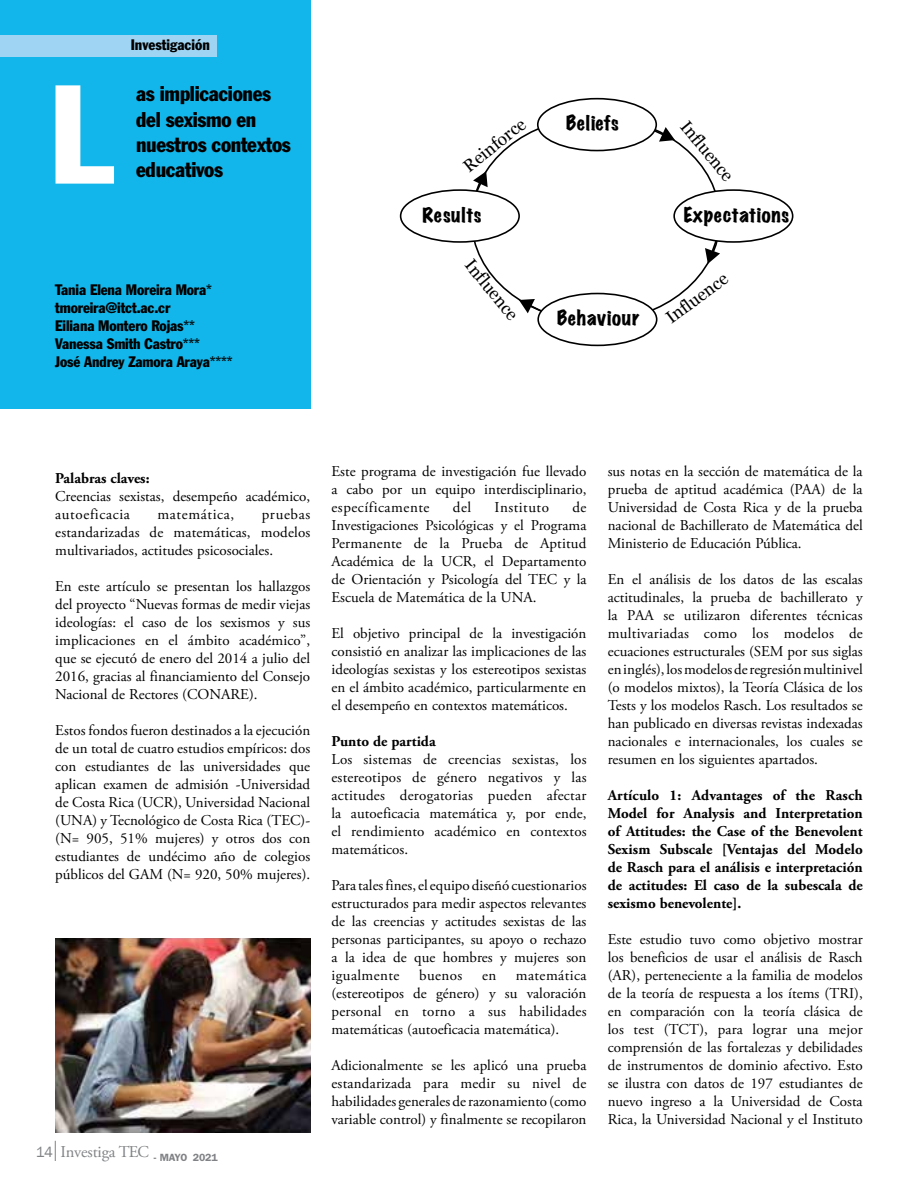
<style>
.page{position:relative;width:918px;height:1188px;background:#fff}
.page>*{position:absolute;margin:0;border:0;box-sizing:border-box;transform-origin:0 0}
.t1{font:condensed 138px "Franklin Gothic";color:#fff}
.t2{font:condensed 21px/25.2px "Franklin Gothic";letter-spacing:-.015em;color:#000}
.t3{font:expanded 18.45px "Marker Felt";letter-spacing:.03em;color:#000}
.t4{font:17.4px "Georgia";color:#000}
.t5{font:16.5px "Adobe Garamond Pro";letter-spacing:-.01em;color:#808285}
.t6{font:15px/18px "Adobe Garamond Pro";color:#000;text-align:justify}
.t7{font:700 15px/18px "Adobe Garamond Pro";color:#000;text-align:justify}
.t8{font:condensed 15px/18px "Franklin Gothic";letter-spacing:-.01em;color:#000}
.t9{font:15px "Adobe Garamond Pro";letter-spacing:.04em;color:#000}
.t10{font:15px "Adobe Garamond Pro";letter-spacing:.035em;color:#000}
.t11{font:15px "Franklin Gothic";color:#808285}
.t12{font:600 10.5px "Franklin Gothic";letter-spacing:-.01em;color:#808285}
</style>
<div class="page">
<svg style="left:55px;top:1141px;width:1px;height:20px"></svg>
<div style="left:0;top:0;width:310px;height:409px;background:#13b6ea"></div>
<img style="left:56px;top:938px;width:255px;height:195px">
<div style="left:537px;top:293px;width:120px;height:53px;border:2px solid #000;border-radius:50%"></div>
<div style="left:537px;top:98px;width:120px;height:53px;border:2px solid #000;border-radius:50%"></div>
<div style="left:673px;top:189px;width:120px;height:54px;border:2px solid #000;border-radius:50%"></div>
<div style="left:400px;top:189px;width:120px;height:54px;border:2px solid #000;border-radius:50%"></div>
<svg style="left:473px;top:171px;width:15px;height:22px"></svg>
<svg style="left:653px;top:127px;width:22px;height:15px"></svg>
<svg style="left:705px;top:239px;width:15px;height:25px"></svg>
<svg style="left:519px;top:299px;width:25px;height:14px"></svg>
<div style="left:0;top:36px;width:217px;height:21px;background:#9fd5f3"></div>
<p class="t8" style="left:131px;top:36px;width:81px">Investigación</p>
<h1 class="t1" style="left:49px;top:50px;width:68px">L</h1>
<h2 class="t2" style="left:136px;top:81px;width:156px">as implicaciones del sexismo en nuestros contextos educativos</h2>
<p class="t8" style="left:55px;top:281px;width:179px">Tania Elena Moreira Mora* tmoreira@itct.ac.cr<br>Eiliana Montero Rojas**<br>Vanessa Smith Castro***<br>José Andrey Zamora Araya****</p>
<p class="t3" style="left:566px;top:108px;width:54px">Beliefs</p>
<p class="t4" style="left:458px;top:158px;width:76px;rotate:-39deg">Reinforce</p>
<p class="t4" style="left:694px;top:115px;width:74px;rotate:51deg">Influence</p>
<p class="t3" style="left:422px;top:200px;width:61px">Results</p>
<p class="t3" style="left:684px;top:200px;width:107px">Expectations</p>
<p class="t4" style="left:479px;top:253px;width:74px;rotate:51deg">Influence</p>
<p class="t3" style="left:557px;top:303px;width:84px">Behaviour</p>
<p class="t4" style="left:660px;top:310px;width:74px;rotate:-37deg">Influence</p>
<p class="t7" style="left:55px;top:470px;width:96px">Palabras claves:</p>
<p class="t6" style="left:55px;top:488px;width:256px">Creencias sexistas, desempeño académico, autoeficacia</p>
<p class="t6" style="left:55px;top:506px;width:257px;text-indent:206px">pruebas estandarizadas de matemáticas, modelos multivariados, actitudes psicosociales.</p>
<p class="t6" style="left:55px;top:578px;width:256px">En este artículo se presentan los hallazgos del proyecto “Nuevas formas de medir viejas ideologías: el caso de los sexismos y sus implicaciones en el ámbito académico”, que se ejecutó de enero del 2014 a julio del 2016, gracias al financiamiento del Consejo Nacional de Rectores (CONARE).</p>
<p class="t6" style="left:55px;top:722px;width:256px">Estos fondos fueron destinados a la ejecución de un total de cuatro estudios empíricos: dos con estudiantes de las universidades que aplican examen de admisión -Universidad de Costa Rica (UCR), Universidad Nacional (UNA) y Tecnológico de Costa Rica (TEC)- (N= 905, 51% mujeres) y otros dos con estudiantes de undécimo año de colegios públicos del GAM (N= 920, 50% mujeres).</p>
<p class="t9" style="left:157px;top:506px;width:78px">matemática,</p>
<p class="t11" style="left:36px;top:1142px;width:19px">14</p>
<p class="t5" style="left:61px;top:1142px;width:90px">Investiga TEC</p>
<p class="t12" style="left:154px;top:1151px;width:65px">- MAYO 2021</p>
<p class="t6" style="left:332px;top:462px;width:256px">Este programa de investigación fue llevado a cabo por un equipo interdisciplinario, específicamente</p>
<p class="t6" style="left:332px;top:498px;width:257px;text-indent:241px">de Investigaciones Psicológicas y el Programa Permanente de la Prueba de Aptitud Académica de la UCR, el Departamento de Orientación y Psicología del TEC y la Escuela de Matemática de la UNA.</p>
<p class="t6" style="left:332px;top:624px;width:256px">El objetivo principal de la investigación consistió en analizar las implicaciones de las ideologías sexistas y los estereotipos sexistas en el ámbito académico, particularmente en el desempeño en contextos matemáticos.</p>
<p class="t7" style="left:332px;top:732px;width:106px">Punto de partida</p>
<p class="t6" style="left:332px;top:750px;width:257px">Los sistemas de creencias sexistas, los estereotipos de género negativos y las actitudes derogatorias pueden afectar la autoeficacia matemática y, por ende, el rendimiento académico en contextos matemáticos.</p>
<p class="t6" style="left:332px;top:876px;width:257px">Para tales fines, el equipo diseñó cuestionarios estructurados para medir aspectos relevantes de las creencias y actitudes sexistas de las personas participantes, su apoyo o rechazo a la idea de que hombres y mujeres son igualmente</p>
<p class="t6" style="left:453px;top:498px;width:20px">del</p>
<p class="t10" style="left:495px;top:498px;width:56px">Instituto</p>
<p class="t6" style="left:419px;top:966px;width:45px">buenos</p>
<p class="t6" style="left:482px;top:966px;width:16px">en</p>
<p class="t6" style="left:332px;top:966px;width:257px;text-indent:184px">matemática (estereotipos de género) y su valoración personal en torno a sus habilidades matemáticas (autoeficacia matemática).</p>
<p class="t6" style="left:332px;top:1056px;width:256px">Adicionalmente se les aplicó una prueba estandarizada para medir su nivel de habilidades generales de razonamiento (como variable control) y finalmente se recopilaron</p>
<p class="t6" style="left:608px;top:462px;width:256px">sus notas en la sección de matemática de la prueba de aptitud académica (PAA) de la Universidad de Costa Rica y de la prueba nacional de Bachillerato de Matemática del Ministerio de Educación Pública.</p>
<p class="t6" style="left:608px;top:570px;width:257px">En el análisis de los datos de las escalas actitudinales, la prueba de bachillerato y la PAA se utilizaron diferentes técnicas multivariadas como los modelos de ecuaciones estructurales (SEM por sus siglas en inglés), los modelos de regresión multinivel (o modelos mixtos), la Teoría Clásica de los Tests y los modelos Rasch. Los resultados se han publicado en diversas revistas indexadas nacionales e internacionales, los cuales se resumen en los siguientes apartados.</p>
<p class="t7" style="left:608px;top:786px;width:257px">Artículo 1: Advantages of the Rasch Model for Analysis and Interpretation of Attitudes: the Case of the Benevolent Sexism Subscale [Ventajas del Modelo de Rasch para el análisis e interpretación de actitudes: El caso de la subescala de sexismo benevolente].</p>
<p class="t6" style="left:608px;top:930px;width:257px">Este estudio tuvo como objetivo mostrar los beneficios de usar el análisis de Rasch (AR), perteneciente a la familia de modelos de la teoría de respuesta a los ítems (TRI), en comparación con la teoría clásica de los test (TCT), para lograr una mejor comprensión de las fortalezas y debilidades de instrumentos de dominio afectivo. Esto se ilustra con datos de 197 estudiantes de nuevo ingreso a la Universidad de Costa Rica, la Universidad Nacional y el Instituto</p>
</div>
